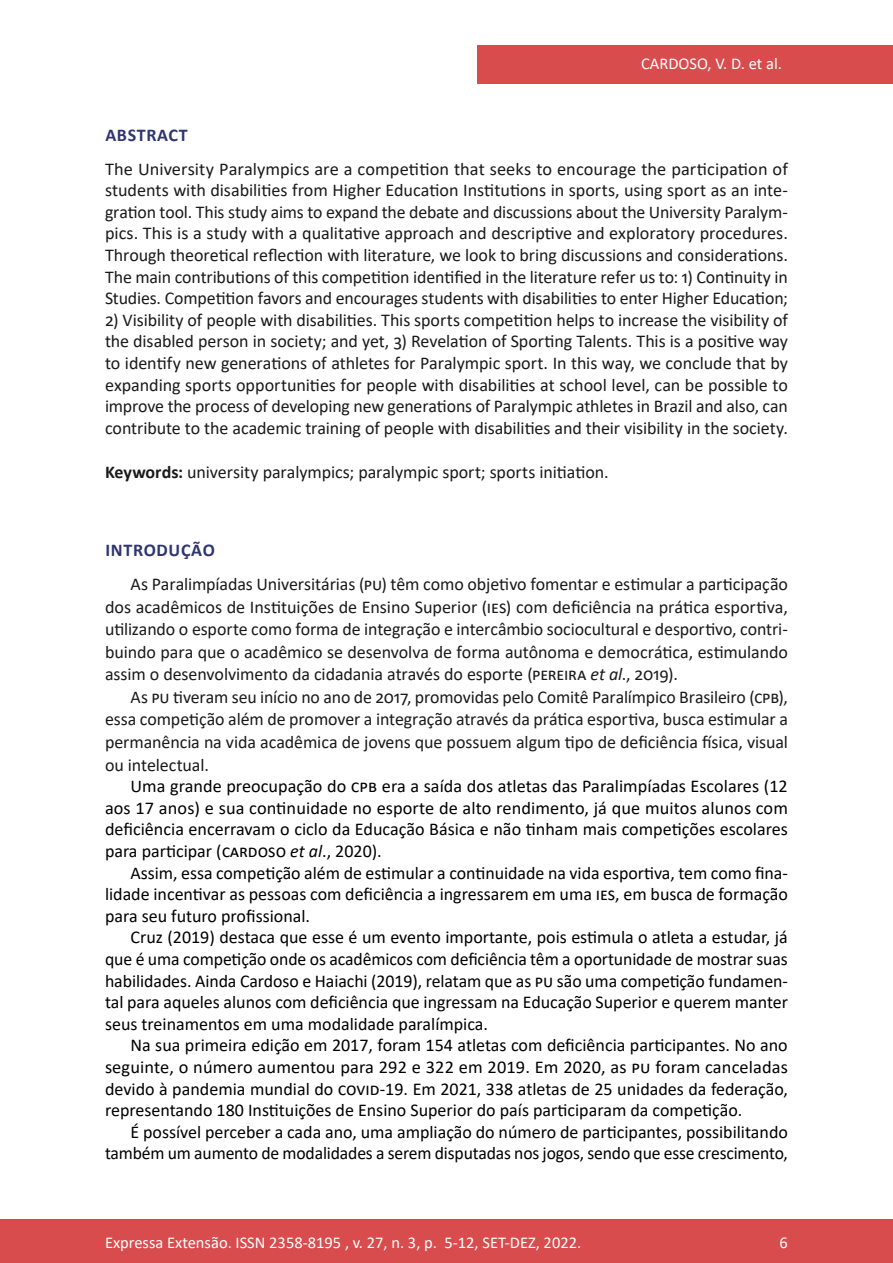
<style>
.page{position:relative;width:893px;height:1263px;background:#fff}
.page>*{position:absolute;margin:0;border:0;box-sizing:border-box;transform-origin:0 0}
.t1{font:18px/21.6px "Calibri";letter-spacing:-.005em;color:#1a1a1a;text-align:justify}
.t2{font:18px/21.6px "Calibri";color:#000;text-align:justify}
.t3{font:700 18px "Calibri";letter-spacing:.04em;color:#2e3570}
.t4{font:16.5px "Calibri";color:#fff}
.s1{font-weight:700}
.s2{font-style:italic}
</style>
<div class="page">
<div style="left:477px;top:45px;width:416px;height:39px;background:#d94c4d"></div>
<div style="left:0;top:1219px;width:893px;height:44px;background:#d94c4d"></div>
<p class="t4" style="left:641px;top:52px;width:142px">CARDOSO, V. D. et al.</p>
<p class="t3" style="left:105px;top:122px;width:84px">ABSTRACT</p>
<p class="t1" style="left:105px;top:157px;width:684px">The University Paralympics are a competition that seeks to encourage the participation of students with disabilities from Higher Education Institutions in sports, using sport as an inte&shy;gration tool. This study aims to expand the debate and discussions about the University Paralym&shy;pics. This is a study with a qualitative approach and descriptive and exploratory procedures.<br>Through theoretical reflection with literature, we look to bring discussions and considerations.<br>The main contributions of this competition identified in the literature refer us to: 1) Continuity in Studies. Competition favors and encourages students with disabilities to enter Higher Education;</p>
<p class="t1" style="left:105px;top:309px;width:685px">2) Visibility of people with disabilities. This sports competition helps to increase the visibility of the disabled person in society; and yet, 3) Revelation of Sporting Talents. This is a positive way to identify new generations of athletes for Paralympic sport. In this way, we conclude that by expanding sports opportunities for people with disabilities at school level, can be possible to improve the process of developing new generations of Paralympic athletes in Brazil and also, can contribute to the academic training of people with disabilities and their visibility in the society.</p>
<p class="t1" style="left:105px;top:461px;width:505px"><span class="s1">Keywords:</span> university paralympics; paralympic sport; sports initiation.</p>
<p class="t3" style="left:105px;top:537px;width:111px">INTRODUÇÃO</p>
<p class="t1" style="left:105px;top:573px;width:684px;line-height:22.5px;text-indent:26px">As Paralimpíadas Universitárias (PU) têm como objetivo fomentar e estimular a participação dos acadêmicos de Instituições de Ensino Superior (IES) com deficiência na prática esportiva, utilizando o esporte como forma de integração e intercâmbio sociocultural e desportivo, contri&shy;buindo para que o acadêmico se desenvolva de forma autônoma e democrática, estimulando assim o desenvolvimento da cidadania através do esporte (PEREIRA <span class="s2">et al</span>., 2019).</p>
<p class="t1" style="left:105px;top:685px;width:684px;line-height:22.5px;text-indent:26px">As PU tiveram seu início no ano de 2017, promovidas pelo Comitê Paralímpico Brasileiro (CPB), essa competição além de promover a integração através da prática esportiva, busca estimular a permanência na vida acadêmica de jovens que possuem algum tipo de deficiência física, visual ou intelectual.</p>
<p class="t2" style="left:105px;top:775px;width:684px;text-indent:26px">Uma grande preocupação do CPB era a saída dos atletas das Paralimpíadas Escolares (12 aos 17 anos) e sua continuidade no esporte de alto rendimento, já que muitos alunos com deficiência encerravam o ciclo da Educação Básica e não tinham mais competições escolares para participar (CARDOSO <span class="s2">et al</span>., 2020).</p>
<p class="t2" style="left:105px;top:861px;width:684px;text-indent:26px">Assim, essa competição além de estimular a continuidade na vida esportiva, tem como fina&shy;lidade incentivar as pessoas com deficiência a ingressarem em uma IES, em busca de formação para seu futuro profissional.</p>
<p class="t2" style="left:105px;top:926px;width:684px;text-indent:26px">Cruz (2019) destaca que esse é um evento importante, pois estimula o atleta a estudar, já que é uma competição onde os acadêmicos com deficiência têm a oportunidade de mostrar suas habilidades. Ainda Cardoso e Haiachi (2019), relatam que as PU são uma competição fundamen&shy;tal para aqueles alunos com deficiência que ingressam na Educação Superior e querem manter seus treinamentos em uma modalidade paralímpica.</p>
<p class="t2" style="left:105px;top:1034px;width:684px;text-indent:26px">Na sua primeira edição em 2017, foram 154 atletas com deficiência participantes. No ano seguinte, o número aumentou para 292 e 322 em 2019. Em 2020, as PU foram canceladas devido à pandemia mundial do COVID-19. Em 2021, 338 atletas de 25 unidades da federação, representando 180 Instituições de Ensino Superior do país participaram da competição.</p>
<p class="t2" style="left:105px;top:1120px;width:684px;text-align:right">É possível perceber a cada ano, uma ampliação do número de participantes, possibilitando também um aumento de modalidades a serem disputadas nos jogos, sendo que esse crescimento,</p>
<p class="t4" style="left:105px;top:1230px;width:478px">Expressa Extensão. ISSN 2358-8195 , v. 27, n. 3, p. 5-12, SET-DEZ, 2022.</p>
<p class="t4" style="left:780px;top:1230px;width:10px">6</p>
</div>
